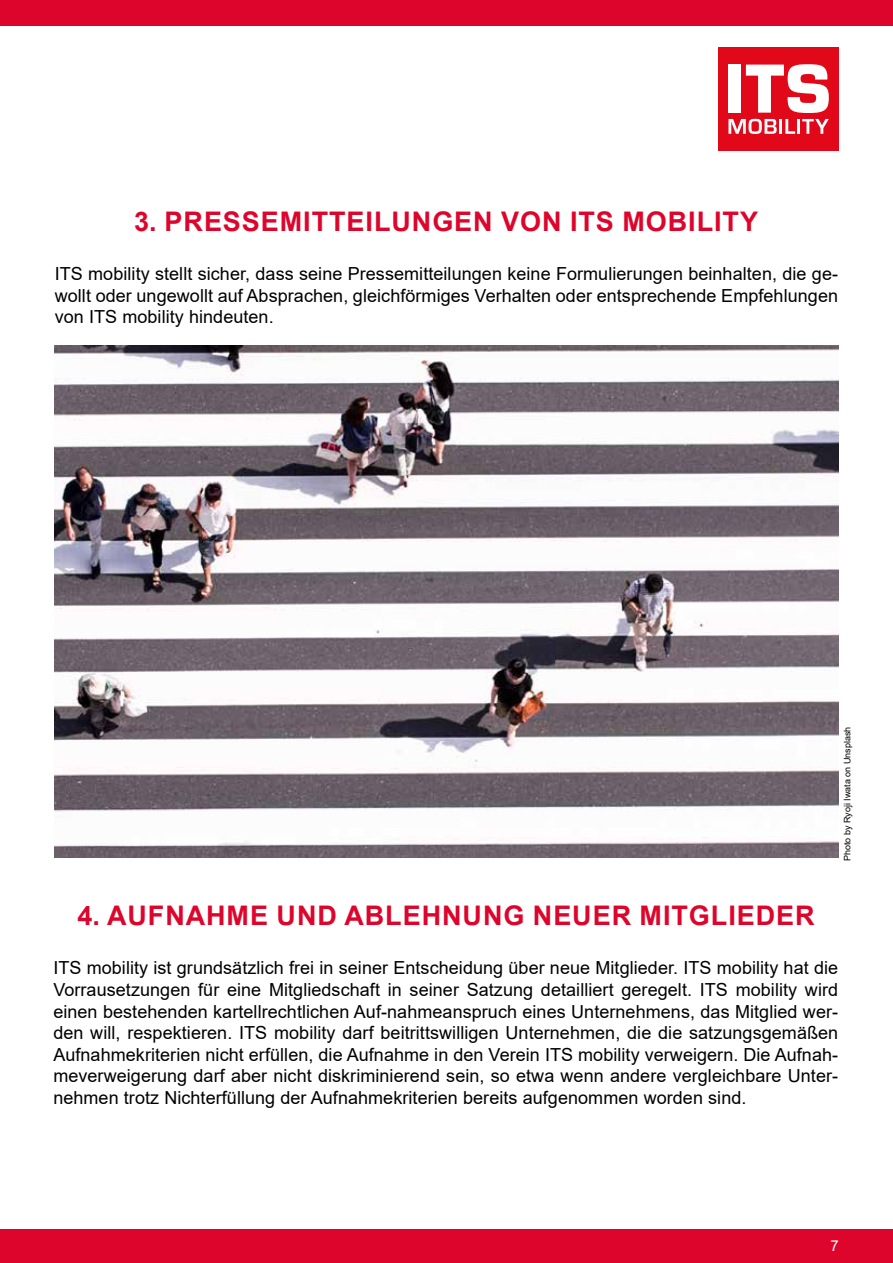
<style>
.page{position:relative;width:893px;height:1263px;background:#fff}
.page>*{position:absolute;margin:0;border:0;box-sizing:border-box;transform-origin:0 0}
.t1{font:700 27px "Arial";letter-spacing:.035em;color:#dd052b}
.t2{font:18px/21.6px "Arial";letter-spacing:.005em;color:#000;text-align:justify}
.t3{font:15px "Arial";color:#fff}
.t4{font:9px "Arial";color:#000}
</style>
<div class="page">
<div style="left:0;top:0;width:893px;height:26px;background:#dd052b"></div>
<div style="left:0;top:1229px;width:893px;height:34px;background:#dd052b"></div>
<div style="left:718px;top:47px;width:121px;height:103px;background:#e1081a"></div>
<div style="left:728px;top:65px;width:13px;height:48px;background:#fff"></div>
<svg style="left:746px;top:64px;width:83px;height:49px"></svg>
<svg style="left:728px;top:119px;width:49px;height:15px"></svg>
<hr style="left:779px;top:119px;width:3px;height:15px;background:#fff">
<svg style="left:785px;top:119px;width:10px;height:15px"></svg>
<hr style="left:797px;top:119px;width:3px;height:15px;background:#fff">
<svg style="left:802px;top:119px;width:27px;height:15px"></svg>
<img style="left:54px;top:345px;width:784px;height:513px">
<h1 class="t1" style="left:134px;top:203px;width:625px">3. PRESSEMITTEILUNGEN VON ITS MOBILITY</h1>
<p class="t2" style="left:55px;top:263px;width:785px">ITS mobility stellt sicher, dass seine Pressemitteilungen keine Formulierungen beinhalten, die ge&shy;wollt oder ungewollt auf Absprachen, gleichförmiges Verhalten oder entsprechende Empfehlungen von ITS mobility hindeuten.</p>
<h1 class="t1" style="left:78px;top:897px;width:739px">4. AUFNAHME UND ABLEHNUNG NEUER MITGLIEDER</h1>
<p class="t4" style="left:841px;top:861px;width:136px;rotate:-90deg">Photo by Ryoji Iwata on Unsplash</p>
<p class="t2" style="left:53px;top:957px;width:786px">ITS mobility ist grundsätzlich frei in seiner Entscheidung über neue Mitglieder. ITS mobility hat die Vorrausetzungen für eine Mitgliedschaft in seiner Satzung detailliert geregelt. ITS mobility wird einen bestehenden kartellrechtlichen Auf-nahmeanspruch eines Unternehmens, das Mitglied wer&shy;den will, respektieren. ITS mobility darf beitrittswilligen Unternehmen, die die satzungsgemäßen Aufnahmekriterien nicht erfüllen, die Aufnahme in den Verein ITS mobility verweigern. Die Aufnah&shy;meverweigerung darf aber nicht diskriminierend sein, so etwa wenn andere vergleichbare Unter&shy;nehmen trotz Nichterfüllung der Aufnahmekriterien bereits aufgenommen worden sind.</p>
<p class="t3" style="left:831px;top:1235px;width:10px">7</p>
</div>
